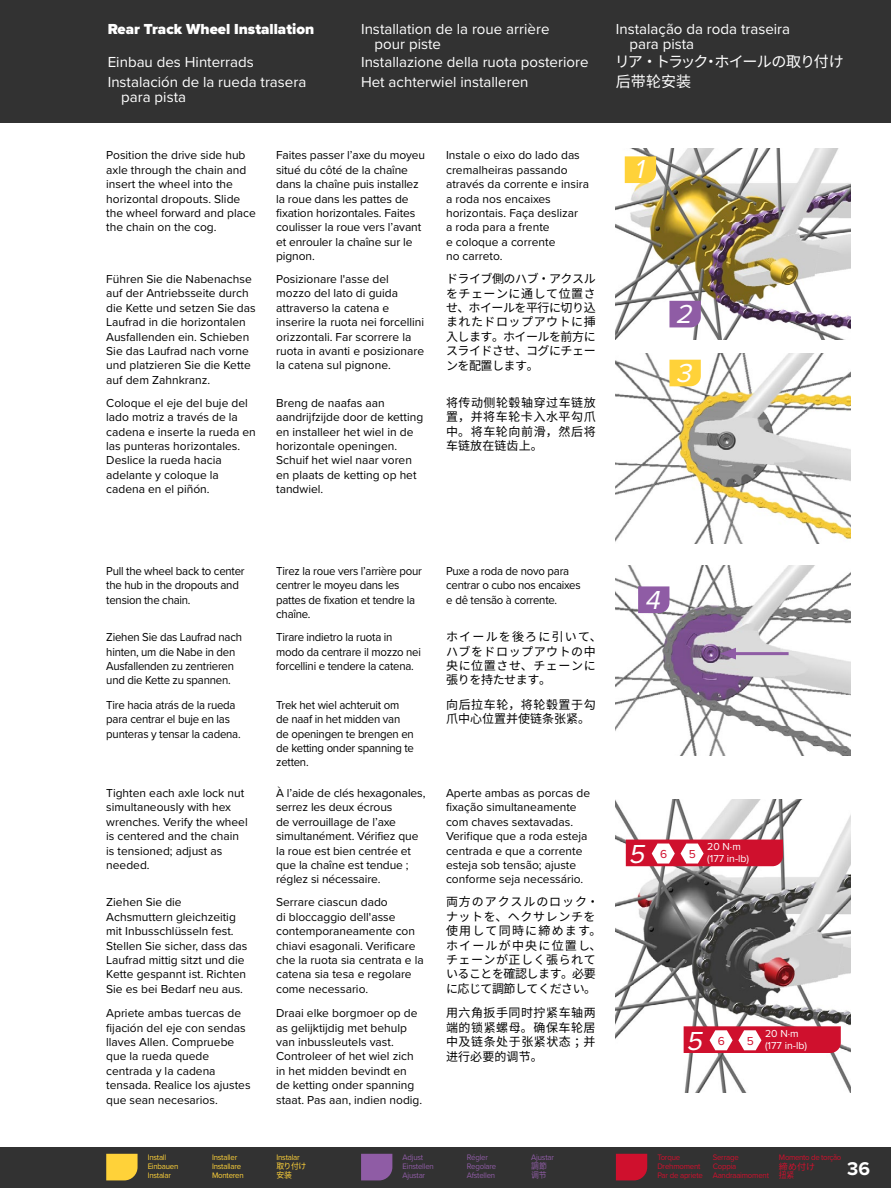
<style>
.page{position:relative;width:891px;height:1188px;background:#fff}
.page>*{position:absolute;margin:0;border:0;box-sizing:border-box;transform-origin:0 0}
.t1{font:italic 27px/58.8px "Proxima Nova";color:#fff}
.t2{font:700 19.2px "Proxima Nova";color:#fff}
.t3{font:15px/15px "Proxima Nova";color:#fff}
.t4{font:900 15px "Proxima Nova";color:#fff}
.t5{font:15px "Noto Sans CJ Kjp";letter-spacing:-.075em;color:#fff}
.t6{font:15px "Noto Sans CJ Ksc";color:#fff}
.t7{font:12px/14.4px "Proxima Nova";color:#000}
.t8{font:12px/14.4px "Proxima Nova";letter-spacing:-.02em;color:#000;scale:.95 1}
.t9{font:12px/14.4px "Noto Sans CJ Kjp";letter-spacing:.045em;color:#000}
.t10{font:12px/14.4px "Noto Sans CJ Ksc";letter-spacing:.045em;color:#000;text-align:justify}
.t11{font:12px/14.4px "Noto Sans CJ Ksc";color:#000}
.t12{font:12px "Proxima Nova";color:#cf102d}
.t13{font:10.5px/12px "Proxima Nova";color:#fff}
.t14{font:9px "Noto Sans CJ Kjp";color:#cf102d}
.t15{font:8.25px "Proxima Nova";letter-spacing:-.025em;color:#cf102d;scale:.95 1}
.t16{font:8.25px "Proxima Nova";letter-spacing:-.025em;color:#ffd239;scale:.95 1}
.t17{font:8.25px "Proxima Nova";letter-spacing:-.025em;color:#8f5ca5;scale:.95 1}
.t18{font:8.25px "Noto Sans CJ Kjp";color:#ffd239;scale:.95 1}
.t19{font:8.25px "Noto Sans CJ Ksc";color:#ffd239;scale:.95 1}
.t20{font:8.25px "Noto Sans CJ Kjp";color:#8f5ca5;scale:.95 1}
.t21{font:8.25px "Noto Sans CJ Ksc";color:#8f5ca5;scale:.95 1}
.s1{font-family:"Noto Sans CJ Ksc"}
</style>
<div class="page">
<div style="left:0;top:1148px;width:891px;height:40px;background:#323232"></div>
<img style="left:616px;top:149px;width:234px;height:191px">
<svg style="left:625px;top:156px;width:31px;height:27px"></svg>
<svg style="left:669px;top:301px;width:32px;height:26px"></svg>
<img style="left:616px;top:353px;width:235px;height:191px">
<svg style="left:669px;top:360px;width:32px;height:26px"></svg>
<img style="left:616px;top:565px;width:234px;height:191px">
<hr style="left:730px;top:652px;width:59px;height:3px;background:#8f5ca5">
<svg style="left:720px;top:648px;width:16px;height:11px"></svg>
<svg style="left:638px;top:586px;width:31px;height:27px"></svg>
<svg style="left:106px;top:1154px;width:32px;height:26px"></svg>
<svg style="left:616px;top:1154px;width:31px;height:26px"></svg>
<svg style="left:361px;top:1154px;width:31px;height:26px"></svg>
<div style="left:0;top:0;width:891px;height:123px;background:#323232"></div>
<img style="left:616px;top:800px;width:234px;height:293px">
<svg style="left:626px;top:840px;width:157px;height:26px"></svg>
<svg style="left:684px;top:1026px;width:157px;height:27px"></svg>
<p class="t4" style="left:108px;top:17px;width:208px">Rear Track Wheel Installation</p>
<p class="t3" style="left:375px;top:21px;width:176px;text-indent:-13px">Installation de la roue arrière pour piste</p>
<p class="t3" style="left:629px;top:21px;width:162px;text-indent:-14px">Instalação da roda traseira para pista</p>
<p class="t3" style="left:108px;top:54px;width:148px">Einbau des Hinterrads</p>
<p class="t3" style="left:361px;top:54px;width:229px">Installazione della ruota posteriore</p>
<p class="t5" style="left:615px;top:53px;width:231px">リア・トラック・ホイールの取り付け</p>
<p class="t3" style="left:121px;top:74px;width:187px;text-indent:-14px">Instalación de la rueda trasera para pista</p>
<p class="t3" style="left:361px;top:74px;width:169px">Het achterwiel installeren</p>
<p class="t6" style="left:616px;top:73px;width:77px">后带轮安装</p>
<p class="t7" style="left:106px;top:148px;width:151px">Position the drive side hub axle through the chain and insert the wheel into the horizontal dropouts. Slide the wheel forward and place the chain on the cog.</p>
<p class="t7" style="left:276px;top:148px;width:151px">Faites passer l’axe du moyeu situé du côté de la chaîne dans la chaîne puis installez la roue dans les pattes de fixation horizontales. Faites coulisser la roue vers l’avant et enrouler la chaîne sur le pignon.</p>
<p class="t7" style="left:446px;top:148px;width:144px">Instale o eixo do lado das cremalheiras passando através da corrente e insira a roda nos encaixes horizontais. Faça deslizar<br>a roda para a frente<br>e coloque a corrente<br>no carreto.</p>
<p class="t7" style="left:106px;top:271px;width:151px">Führen Sie die Nabenachse auf der Antriebsseite durch die Kette und setzen Sie das<br>Laufrad in die horizontalen<br>Ausfallenden ein. Schieben<br>Sie das Laufrad nach vorne und platzieren Sie die Kette auf dem Zahnkranz.</p>
<p class="t7" style="left:276px;top:271px;width:150px">Posizionare l'asse del mozzo del lato di guida attraverso la catena e inserire la ruota nei forcellini orizzontali. Far scorrere la ruota in avanti e posizionare la catena sul pignone.</p>
<p class="t9" style="left:446px;top:272px;width:151px;text-align:justify">ドライブ側のハブ・アクスルをチェーンに通して位置させ、ホイールを平行に切り込まれたドロップアウトに挿入します。ホイールを前方にスライドさせ、コグにチェーンを配置します。</p>
<p class="t7" style="left:106px;top:395px;width:151px">Coloque el eje del buje del lado motriz a través de la cadena e inserte la rueda en las punteras horizontales.<br>Deslice la rueda hacia adelante y coloque la cadena en el piñón.</p>
<p class="t7" style="left:276px;top:395px;width:149px">Breng de naafas aan aandrijfzijde door de ketting en installeer het wiel in de horizontale openingen.<br>Schuif het wiel naar voren en plaats de ketting op het tandwiel.</p>
<p class="t10" style="left:446px;top:396px;width:151px">将传动侧轮毂轴穿过车链放置，并将车轮卡入水平勾爪中。将车轮向前滑，然后将车链放在链齿上。</p>
<p class="t8" style="left:106px;top:563px;width:147px">Pull the wheel back to center the hub in the dropouts and tension the chain.</p>
<p class="t8" style="left:276px;top:563px;width:155px">Tirez la roue vers l’arrière pour centrer le moyeu dans les pattes de fixation et tendre la chaîne.</p>
<p class="t8" style="left:446px;top:563px;width:143px">Puxe a roda de novo para centrar o cubo nos encaixes e dê tensão à corrente.</p>
<p class="t8" style="left:106px;top:629px;width:144px">Ziehen Sie das Laufrad nach hinten, um die Nabe in den<br>Ausfallenden zu zentrieren und die Kette zu spannen.</p>
<p class="t8" style="left:276px;top:629px;width:154px">Tirare indietro la ruota in modo da centrare il mozzo nei forcellini e tendere la catena.</p>
<p class="t9" style="left:446px;top:630px;width:157px">ホイールを後ろに引いて、ハブをドロップアウトの中央に位置させ、チェーンに張りを持たせます。</p>
<p class="t8" style="left:106px;top:697px;width:143px">Tire hacia atrás de la rueda para centrar el buje en las punteras y tensar la cadena.</p>
<p class="t8" style="left:276px;top:697px;width:147px">Trek het wiel achteruit om de naaf in het midden van de openingen te brengen en de ketting onder spanning te zetten.</p>
<p class="t11" style="left:446px;top:698px;width:151px">向后拉车轮，将轮毂置于勾爪中心位置并使链条张紧。</p>
<p class="t7" style="left:106px;top:785px;width:143px">Tighten each axle lock nut simultaneously with hex wrenches. Verify the wheel is centered and the chain is tensioned; adjust as needed.</p>
<p class="t7" style="left:276px;top:785px;width:151px">À l’aide de clés hexagonales, serrez les deux écrous<br>de verrouillage de l’axe simultanément. Vérifiez que la roue est bien centrée et que la chaîne est tendue ; réglez si nécessaire.</p>
<p class="t7" style="left:446px;top:785px;width:146px">Aperte ambas as porcas de fixação simultaneamente com chaves sextavadas.<br>Verifique que a roda esteja centrada e que a corrente esteja sob tensão; ajuste conforme seja necessário.</p>
<p class="t7" style="left:106px;top:895px;width:143px">Ziehen Sie die<br>Achsmuttern gleichzeitig mit Inbusschlüsseln fest.<br>Stellen Sie sicher, dass das<br>Laufrad mittig sitzt und die<br>Kette gespannt ist. Richten<br>Sie es bei Bedarf neu aus.</p>
<p class="t7" style="left:276px;top:895px;width:149px">Serrare ciascun dado<br>di bloccaggio dell'asse contemporaneamente con chiavi esagonali. Verificare che la ruota sia centrata e la catena sia tesa e regolare come necessario.</p>
<p class="t9" style="left:446px;top:895px;width:157px">両方のアクスルのロック・ナットを、ヘクサレンチを使用して同時に締めます。ホイールが中央に位置し、チェーンが正しく張られていることを確認します。必要に応じて調節してください。</p>
<p class="t7" style="left:106px;top:1006px;width:146px">Apriete ambas tuercas de fijación del eje con sendas llaves Allen. Compruebe que la rueda quede centrada y la cadena tensada. Realice los ajustes que sean necesarios.</p>
<p class="t7" style="left:276px;top:1006px;width:148px">Draai elke borgmoer op de as gelijktijdig met behulp van inbussleutels vast.<br>Controleer of het wiel zich in het midden bevindt en de ketting onder spanning staat. Pas aan, indien nodig.</p>
<p class="t10" style="left:446px;top:1006px;width:151px">用六角扳手同时拧紧车轴两端的锁紧螺母。确保车轮居中及链条处于张紧状态；并进行必要的调节。</p>
<p class="t16" style="left:148px;top:1151px;width:21px">Install</p>
<p class="t16" style="left:212px;top:1151px;width:28px">Installer</p>
<p class="t16" style="left:276px;top:1151px;width:26px">Instalar</p>
<p class="t16" style="left:148px;top:1160px;width:34px">Einbauen</p>
<p class="t16" style="left:212px;top:1160px;width:32px">Installare</p>
<p class="t18" style="left:276px;top:1162px;width:33px">取り付け</p>
<p class="t16" style="left:148px;top:1169px;width:26px">Instalar</p>
<p class="t16" style="left:212px;top:1169px;width:35px">Monteren</p>
<p class="t19" style="left:276px;top:1171px;width:18px">安装</p>
<p class="t17" style="left:403px;top:1151px;width:23px">Adjust</p>
<p class="t17" style="left:467px;top:1151px;width:24px">Régler</p>
<p class="t17" style="left:531px;top:1151px;width:25px">Ajustar</p>
<p class="t17" style="left:403px;top:1160px;width:35px">Einstellen</p>
<p class="t17" style="left:467px;top:1160px;width:32px">Regolare</p>
<p class="t20" style="left:531px;top:1162px;width:18px">調節</p>
<p class="t17" style="left:403px;top:1169px;width:25px">Ajustar</p>
<p class="t17" style="left:467px;top:1169px;width:31px">Afstellen</p>
<p class="t21" style="left:531px;top:1171px;width:18px">调节</p>
<h1 class="t1" style="left:634px;top:139px;width:19px">1</h1>
<h1 class="t1" style="left:675px;top:283px;width:25px">2<br>3</h1>
<h1 class="t1" style="left:645px;top:569px;width:25px">4</h1>
<h1 class="t1" style="left:628px;top:823px;width:25px">5</h1>
<p class="t12" style="left:660px;top:845px;width:9px">6</p>
<p class="t12" style="left:689px;top:845px;width:9px">5</p>
<p class="t13" style="left:707px;top:840px;width:43px">20 N·m (177 in-lb)</p>
<h1 class="t1" style="left:686px;top:1010px;width:25px">5</h1>
<p class="t12" style="left:718px;top:1032px;width:9px">6</p>
<p class="t12" style="left:747px;top:1032px;width:9px">5</p>
<p class="t13" style="left:765px;top:1027px;width:43px">20 N·m (177 in-lb)</p>
<p class="t15" style="left:657px;top:1151px;width:26px">Torque</p>
<p class="t15" style="left:713px;top:1151px;width:29px">Serrage</p>
<p class="t15" style="left:779px;top:1151px;width:67px">Momento de torção</p>
<p class="t15" style="left:657px;top:1160px;width:47px">Drehmoment</p>
<p class="t15" style="left:713px;top:1160px;width:26px">Coppia</p>
<p class="t14" style="left:779px;top:1162px;width:38px">締め付け</p>
<p class="t15" style="left:657px;top:1169px;width:146px">Par de apriete Aandraaimoment <span class="s1">扭紧</span></p>
<h2 class="t2" style="left:847px;top:1154px;width:24px">36</h2>
</div>
